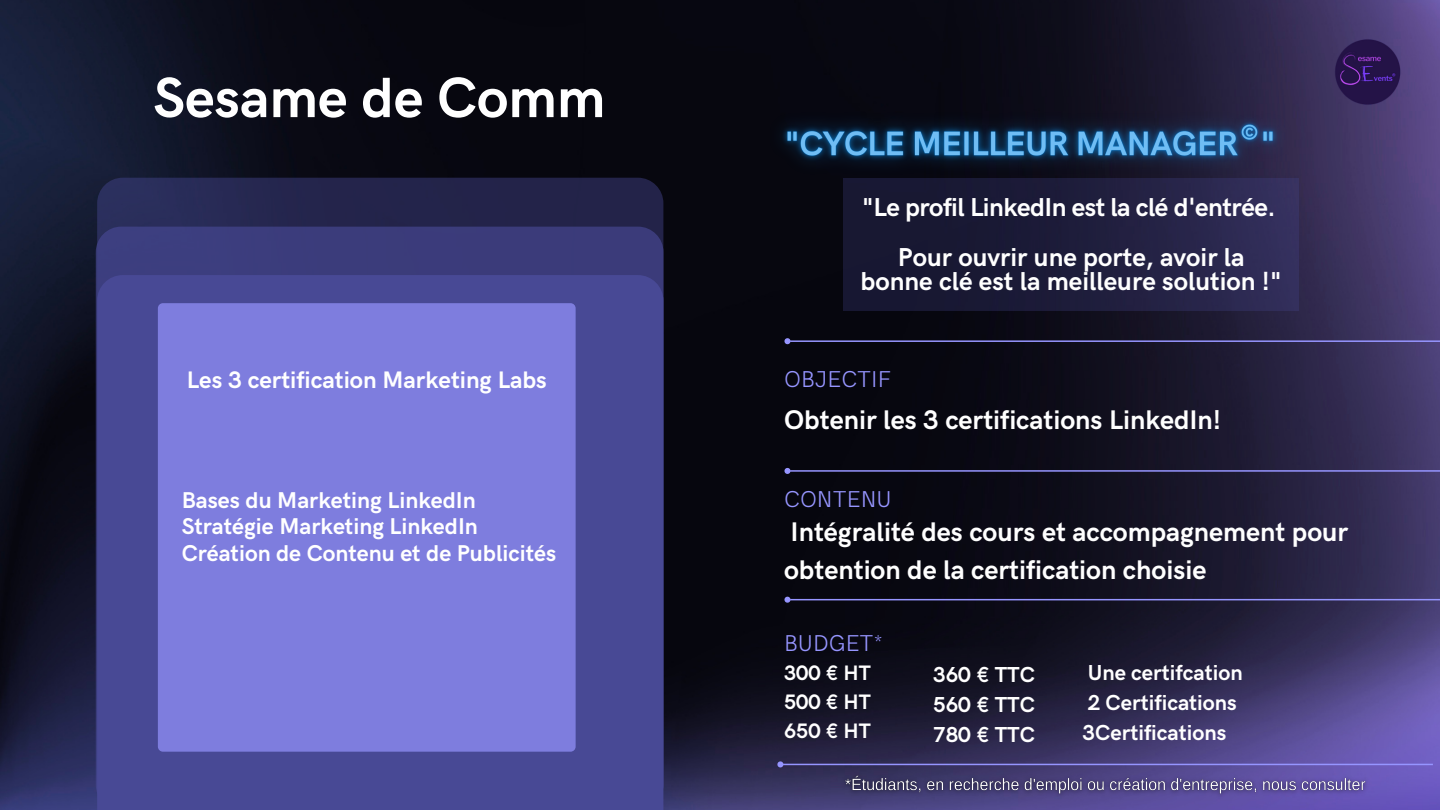
<style>
.page{position:relative;width:1440px;height:810px;background:#fff}
.page>*{position:absolute;margin:0;border:0;box-sizing:border-box;transform-origin:0 0}
.t1{font:700 57px "HK Grotesk";color:#fff}
.t2{font:700 27px/37.5px "HK Grotesk";color:#fff}
.t3{font:700 26px/49.5px "HK Grotesk";letter-spacing:-.02em;color:#fff;text-align:center}
.t4{font:700 26px "HK Grotesk";color:#fff}
.t5{font:700 24px "HK Grotesk";color:#fff}
.t6{font:300 23px "HK Grotesk";color:#9695ff}
.t7{font:700 22.9px/26.6px "HK Grotesk";color:#fff}
.t8{font:700 21.7px/30px "HK Grotesk";color:#fff}
.t9{font:700 21px/28.9px "HK Grotesk";color:#fff;text-align:justify}
</style>
<div class="page">
<img style="left:0;top:0;width:1440px;height:810px">
<div style="left:97px;top:178px;width:566px;height:632px;background:linear-gradient(to right,#292d59,#212045);border-radius:26px"></div>
<div style="left:96px;top:227px;width:568px;height:583px;background:#3b3c7b;border-radius:26px"></div>
<div style="left:97px;top:275px;width:566px;height:535px;background:#484995"></div>
<hr style="left:783px;top:764px;width:650px;height:1px;background:#9695ff">
<svg style="left:776px;top:760px;width:9px;height:9px"></svg>
<hr style="left:790px;top:599px;width:650px;height:1px;background:#9695ff">
<svg style="left:783px;top:596px;width:9px;height:8px"></svg>
<hr style="left:790px;top:470px;width:650px;height:2px;background:#9695ff">
<svg style="left:783px;top:467px;width:9px;height:8px"></svg>
<hr style="left:790px;top:340px;width:650px;height:2px;background:#9695ff">
<svg style="left:783px;top:337px;width:9px;height:8px"></svg>
<div style="left:158px;top:303px;width:418px;height:449px;background:#7e7dde;border-radius:5px"></div>
<div style="left:843px;top:178px;width:456px;height:132px;background:linear-gradient(to right,#111229,#2f2c56)"></div>
<img style="left:838px;top:769px;width:534px;height:32px">
<img style="left:748px;top:88px;width:564px;height:114px">
<img style="left:1330px;top:36px;width:73px;height:72px">
<h1 class="t1" style="left:153px;top:66px;width:453px">Sesame de Comm</h1>
<p class="t5" style="left:187px;top:367px;width:362px">Les 3 certification Marketing Labs</p>
<p class="t7" style="left:182px;top:488px;width:376px">Bases du Marketing LinkedIn<br>Stratégie Marketing LinkedIn<br>Création de Contenu et de Publicités</p>
<p class="t3" style="left:862px;top:184px;width:415px">"Le profil LinkedIn est la clé d'entrée.<br>Pour ouvrir une porte, avoir la</p>
<p class="t4" style="left:861px;top:267px;width:423px">bonne clé est la meilleure solution !"</p>
<p class="t6" style="left:784px;top:367px;width:108px">OBJECTIF</p>
<p class="t2" style="left:784px;top:402px;width:439px">Obtenir les 3 certifications LinkedIn!</p>
<p class="t6" style="left:784px;top:487px;width:109px">CONTENU</p>
<p class="t2" style="left:784px;top:514px;width:566px">Intégralité des cours et accompagnement pour obtention de la certification choisie</p>
<p class="t6" style="left:784px;top:630px;width:101px">BUDGET*</p>
<p class="t9" style="left:784px;top:659px;width:88px">300 € HT 500 € HT 650 € HT</p>
<p class="t8" style="left:1083px;top:659px;width:162px">Une certifcation<br>2 Certifications<br>3Certifications</p>
<p class="t8" style="left:933px;top:661px;width:103px;text-align:justify">360 € TTC 560 € TTC 780 € TTC</p>
</div>
